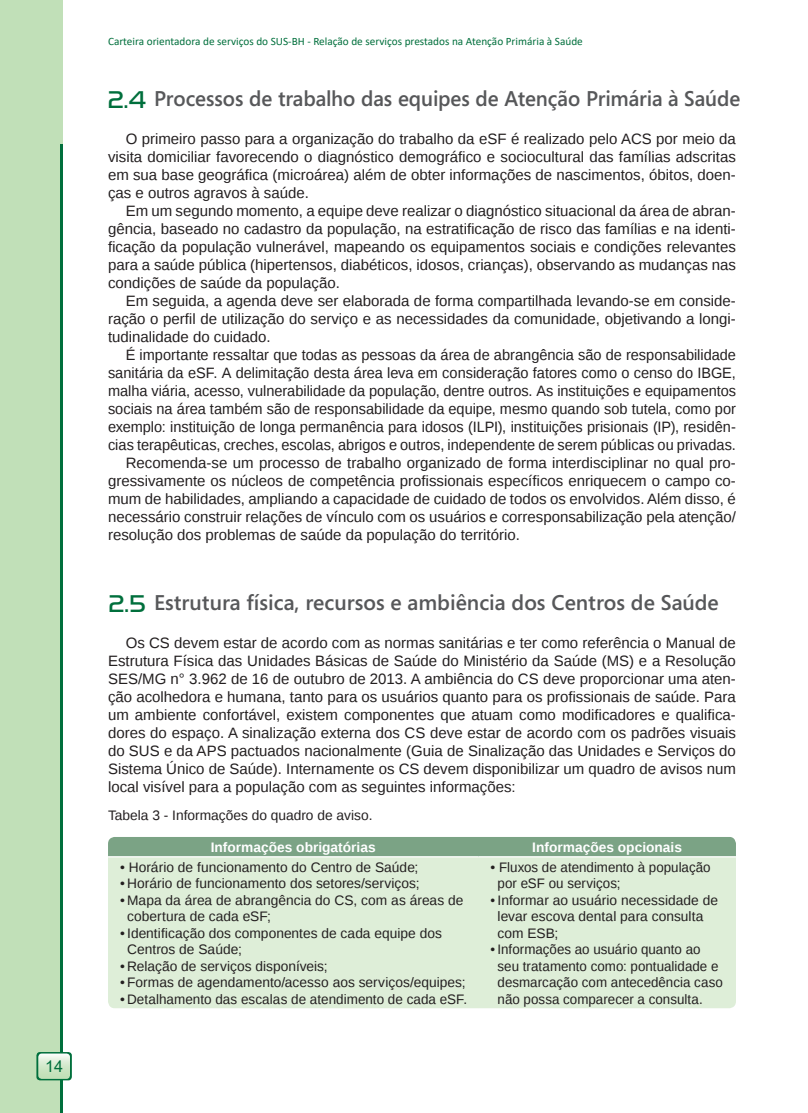
<style>
.page{position:relative;width:808px;height:1113px;background:#fff}
.page>*{position:absolute;margin:0;border:0;box-sizing:border-box;transform-origin:0 0}
.t1{font:25px "Handel Got D Ligh";color:#006f3c}
.t2{font:600 21.25px "Segoe";color:#57585a}
.t3{font:16.25px "Arial";color:#006f3c}
.t4{font:15px/18px "Liberation Sans";color:#231f20;text-align:justify}
.t5{font:13.75px/16.5px "Liberation Sans";color:#231f20}
.t6{font:700 13.75px "Liberation Sans";color:#fff}
.t7{font:11.25px "Calibri";color:#006f3c}
</style>
<div class="page">
<div style="left:0;top:0;width:63px;height:1113px;background:#c1e0b8"></div>
<hr style="left:60px;top:144px;width:3px;height:969px;background:#006f3c">
<div style="left:36px;top:1052px;width:36px;height:28px;background:#006f3c;border-radius:4px"></div>
<div style="left:38px;top:1053px;width:32px;height:26px;background:linear-gradient(to bottom,#f5faf3,#bbddb1);border-radius:4px"></div>
<div style="left:108px;top:837px;width:628px;height:19px;background:#7ba385"></div>
<div style="left:108px;top:857px;width:628px;height:151px;background:#deeed8"></div>
<p class="t3" style="left:45px;top:1055px;width:20px">14</p>
<p class="t7" style="left:108px;top:33px;width:476px">Carteira orientadora de serviços do SUS-BH - Relação de serviços prestados na Atenção Primária à Saúde</p>
<p class="t1" style="left:108px;top:86px;width:40px">2.4</p>
<p class="t2" style="left:154px;top:86px;width:588px">Processos de trabalho das equipes de Atenção Primária à Saúde</p>
<p class="t4" style="left:126px;top:130px;width:612px">O primeiro passo para a organização do trabalho da eSF é realizado pelo ACS por meio da</p>
<p class="t4" style="left:108px;top:148px;width:629px">visita domiciliar favorecendo o diagnóstico demográfico e sociocultural das famílias adscritas</p>
<p class="t4" style="left:108px;top:166px;width:629px">em sua base geográfica (microárea) além de obter informações de nascimentos, óbitos, doen-</p>
<p class="t4" style="left:108px;top:184px;width:202px">ças e outros agravos à saúde.</p>
<p class="t4" style="left:126px;top:202px;width:612px">Em um segundo momento, a equipe deve realizar o diagnóstico situacional da área de abran-</p>
<p class="t4" style="left:108px;top:220px;width:629px">gência, baseado no cadastro da população, na estratificação de risco das famílias e na identi-</p>
<p class="t4" style="left:108px;top:238px;width:629px">ficação da população vulnerável, mapeando os equipamentos sociais e condições relevantes</p>
<p class="t4" style="left:108px;top:256px;width:629px">para a saúde pública (hipertensos, diabéticos, idosos, crianças), observando as mudanças nas</p>
<p class="t4" style="left:108px;top:274px;width:233px">condições de saúde da população.</p>
<p class="t4" style="left:126px;top:292px;width:612px">Em seguida, a agenda deve ser elaborada de forma compartilhada levando-se em conside-</p>
<p class="t4" style="left:108px;top:310px;width:629px">ração o perfil de utilização do serviço e as necessidades da comunidade, objetivando a longi-</p>
<p class="t4" style="left:108px;top:328px;width:164px">tudinalidade do cuidado.</p>
<p class="t4" style="left:126px;top:346px;width:612px">É importante ressaltar que todas as pessoas da área de abrangência são de responsabilidade</p>
<p class="t4" style="left:108px;top:364px;width:629px">sanitária da eSF. A delimitação desta área leva em consideração fatores como o censo do IBGE,</p>
<p class="t4" style="left:108px;top:382px;width:629px">malha viária, acesso, vulnerabilidade da população, dentre outros. As instituições e equipamentos</p>
<p class="t4" style="left:108px;top:400px;width:629px">sociais na área também são de responsabilidade da equipe, mesmo quando sob tutela, como por</p>
<p class="t4" style="left:108px;top:418px;width:629px">exemplo: instituição de longa permanência para idosos (ILPI), instituições prisionais (IP), residên-</p>
<p class="t4" style="left:108px;top:436px;width:629px">cias terapêuticas, creches, escolas, abrigos e outros, independente de serem públicas ou privadas.</p>
<p class="t4" style="left:126px;top:454px;width:612px">Recomenda-se um processo de trabalho organizado de forma interdisciplinar no qual pro-</p>
<p class="t4" style="left:108px;top:472px;width:629px">gressivamente os núcleos de competência profissionais específicos enriquecem o campo co-</p>
<p class="t4" style="left:108px;top:490px;width:629px">mum de habilidades, ampliando a capacidade de cuidado de todos os envolvidos. Além disso, é</p>
<p class="t4" style="left:108px;top:508px;width:629px">necessário construir relações de vínculo com os usuários e corresponsabilização pela atenção/</p>
<p class="t4" style="left:108px;top:526px;width:413px">resolução dos problemas de saúde da população do território.</p>
<p class="t1" style="left:109px;top:590px;width:39px">2.5</p>
<p class="t2" style="left:154px;top:590px;width:566px">Estrutura física, recursos e ambiência dos Centros de Saúde</p>
<p class="t4" style="left:108px;top:634px;width:629px;text-indent:18px">Os CS devem estar de acordo com as normas sanitárias e ter como referência o Manual de Estrutura Física das Unidades Básicas de Saúde do Ministério da Saúde (MS) e a Resolução SES/MG n° 3.962 de 16 de outubro de 2013. A ambiência do CS deve proporcionar uma aten&shy;ção acolhedora e humana, tanto para os usuários quanto para os profissionais de saúde. Para um ambiente confortável, existem componentes que atuam como modificadores e qualifica&shy;dores do espaço. A sinalização externa dos CS deve estar de acordo com os padrões visuais do SUS e da APS pactuados nacionalmente (Guia de Sinalização das Unidades e Serviços do Sistema Único de Saúde). Internamente os CS devem disponibilizar um quadro de avisos num local visível para a população com as seguintes informações:</p>
<p class="t5" style="left:108px;top:808px;width:266px">Tabela 3 - Informações do quadro de aviso.</p>
<p class="t6" style="left:211px;top:837px;width:167px">Informações obrigatórias</p>
<p class="t6" style="left:532px;top:837px;width:151px">Informações opcionais</p>
<p class="t5" style="left:120px;top:859px;width:300px">• Horário de funcionamento do Centro de Saúde;</p>
<p class="t5" style="left:120px;top:876px;width:301px">• Horário de funcionamento dos setores/serviços;</p>
<p class="t5" style="left:127px;top:892px;width:338px;text-indent:-7px">• Mapa da área de abrangência do CS, com as áreas de cobertura de cada eSF;</p>
<p class="t5" style="left:127px;top:925px;width:316px;text-indent:-7px">• Identificação dos componentes de cada equipe dos<br>Centros de Saúde;</p>
<p class="t5" style="left:120px;top:958px;width:209px">• Relação de serviços disponíveis;</p>
<p class="t5" style="left:120px;top:975px;width:347px">• Formas de agendamento/acesso aos serviços/equipes;</p>
<p class="t5" style="left:120px;top:991px;width:349px">• Detalhamento das escalas de atendimento de cada eSF.</p>
<p class="t5" style="left:498px;top:859px;width:215px;text-indent:-7px">• Fluxos de atendimento à população por eSF ou serviços;</p>
<p class="t5" style="left:498px;top:892px;width:222px;text-indent:-7px">• Informar ao usuário necessidade de levar escova dental para consulta com ESB;</p>
<p class="t5" style="left:498px;top:942px;width:227px;text-indent:-7px">• Informações ao usuário quanto ao seu tratamento como: pontualidade e desmarcação com antecedência caso não possa comparecer a consulta.</p>
</div>
